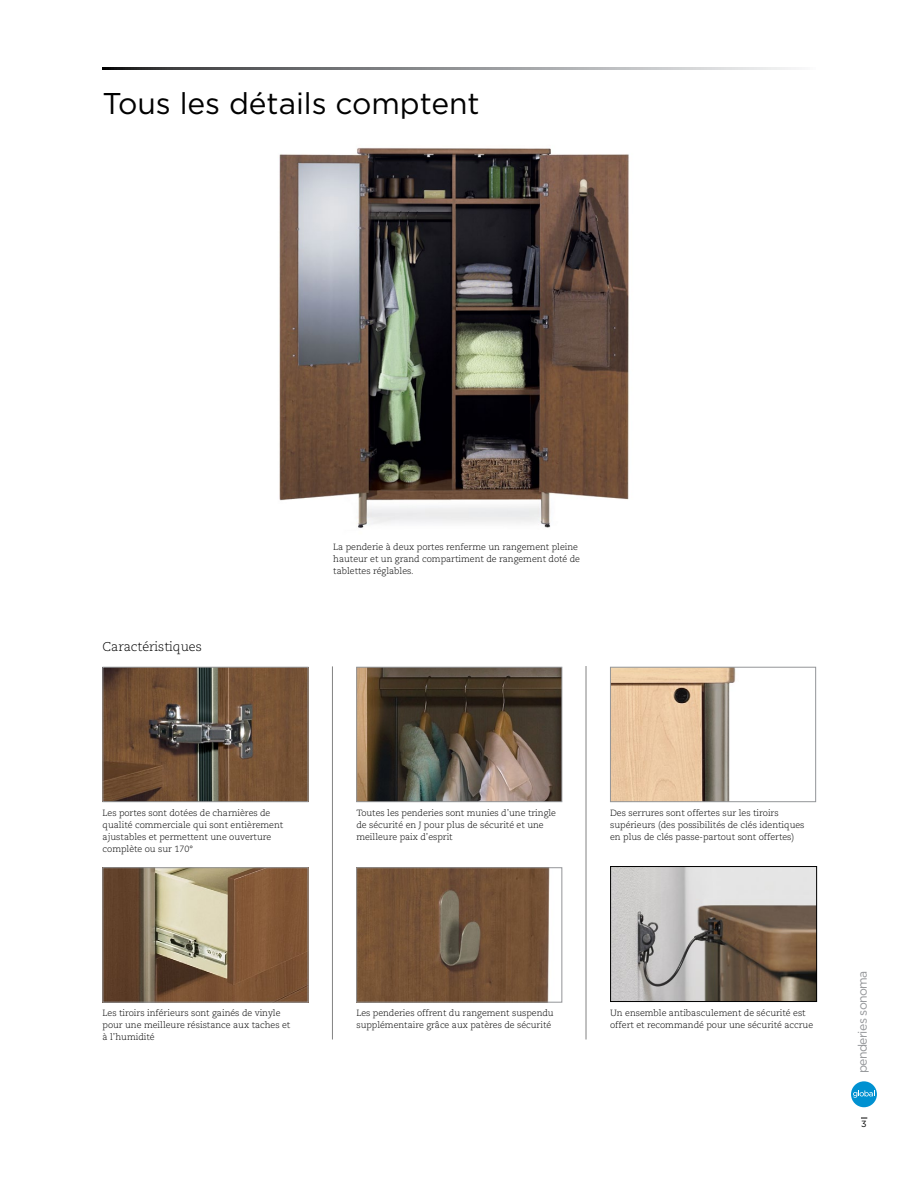
<style>
.page{position:relative;width:918px;height:1188px;background:#fff}
.page>*{position:absolute;margin:0;border:0;box-sizing:border-box;transform-origin:0 0}
.t1{font:30px "Gotham";color:#000}
.t2{font:300 12.75px "Caecilia LT Std";letter-spacing:-.005em;color:#000}
.t3{font:12.3px "Gotham";letter-spacing:-.05em;color:#939598}
.t4{font:300 9px/12px "Caecilia LT Std";letter-spacing:-.005em;color:#000}
.t5{font:9px "Gotham";color:#000}
</style>
<div class="page">
<img style="left:358px;top:669px;width:202px;height:131px">
<div style="left:356px;top:667px;width:206px;height:135px;border:1px solid #939598"></div>
<img style="left:612px;top:669px;width:124px;height:131px">
<div style="left:610px;top:667px;width:206px;height:135px;border:1px solid #939598"></div>
<img style="left:279px;top:148px;width:350px;height:380px">
<img style="left:105px;top:669px;width:201px;height:131px">
<div style="left:103px;top:667px;width:205px;height:135px;border:1px solid #939598"></div>
<div style="left:851px;top:1081px;width:26px;height:26px;background:#0091d1;border-radius:50%"></div>
<svg style="left:853px;top:1090px;width:22px;height:8px"></svg>
<svg style="left:103px;top:68px;width:693px;height:1px"></svg>
<hr style="left:332px;top:666px;width:1px;height:374px;background:#000">
<hr style="left:586px;top:666px;width:1px;height:374px;background:#000">
<img style="left:358px;top:869px;width:192px;height:131px">
<div style="left:356px;top:867px;width:206px;height:135px;border:1px solid #939598"></div>
<img style="left:105px;top:869px;width:201px;height:131px">
<div style="left:103px;top:867px;width:205px;height:135px;border:1px solid #939598"></div>
<img style="left:612px;top:868px;width:203px;height:132px">
<div style="left:610px;top:866px;width:207px;height:136px;border:1px solid #000"></div>
<h1 class="t1" style="left:103px;top:84px;width:379px">Tous les détails comptent</h1>
<h2 class="t2" style="left:103px;top:640px;width:101px">Caractéristiques</h2>
<p class="t4" style="left:333px;top:541px;width:248px">La penderie à deux portes renferme un rangement pleine hauteur et un grand compartiment de rangement doté de tablettes réglables.</p>
<p class="t4" style="left:103px;top:807px;width:182px">Les portes sont dotées de charnières de qualité commerciale qui sont entièrement ajustables et permettent une ouverture complète ou sur 170°</p>
<p class="t4" style="left:103px;top:1007px;width:189px">Les tiroirs inférieurs sont gainés de vinyle pour une meilleure résistance aux taches et à l’humidité</p>
<p class="t4" style="left:356px;top:807px;width:201px">Toutes les penderies sont munies d’une tringle de sécurité en J pour plus de sécurité et une meilleure paix d’esprit</p>
<p class="t4" style="left:610px;top:807px;width:196px">Des serrures sont offertes sur les tiroirs supérieurs (des possibilités de clés identiques en plus de clés passe-partout sont offertes)</p>
<p class="t4" style="left:356px;top:1007px;width:199px">Les penderies offrent du rangement suspendu supplémentaire grâce aux patères de sécurité</p>
<p class="t4" style="left:610px;top:1007px;width:205px">Un ensemble antibasculement de sécurité est offert et recommandé pour une sécurité accrue</p>
<h3 class="t3" style="left:854px;top:1073px;width:104px;rotate:-90deg">penderies sonoma</h3>
<p class="t5" style="left:861px;top:1119px;width:7px">3</p>
</div>
